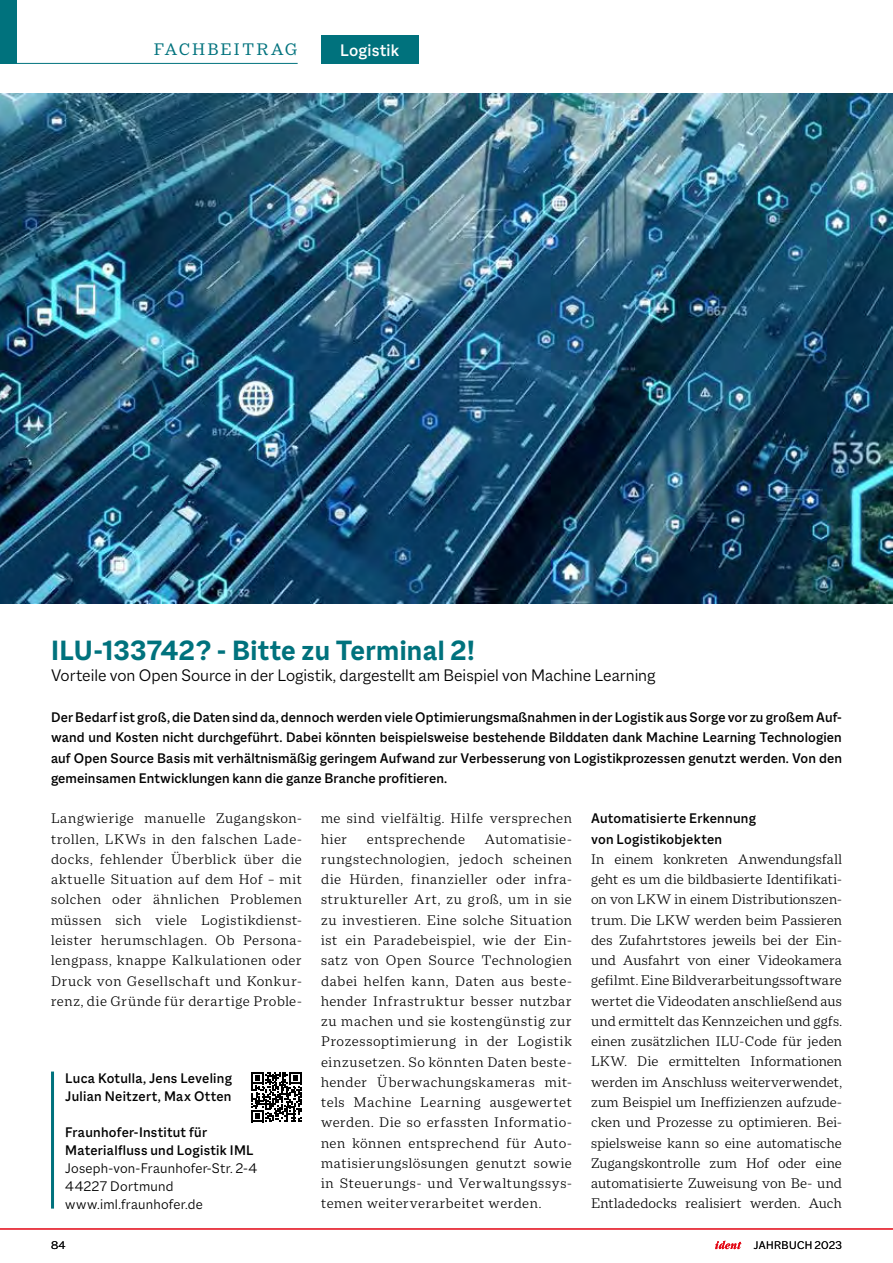
<style>
.page{position:relative;width:893px;height:1263px;background:#fff}
.page>*{position:absolute;margin:0;border:0;box-sizing:border-box;transform-origin:0 0}
.t1{font:700 30px "Macklin Sans";letter-spacing:.01em;color:#00727d}
.t2{font:300 18px "Macklin Sans";color:#000}
.t3{font:18px "Macklin Text";letter-spacing:.11em;color:#00727d}
.t4{font:500 18px "Macklin Sans";letter-spacing:.01em;color:#fff}
.t5{font:300 15px/20.2px "Macklin Text";letter-spacing:.03em;color:#000;text-align:justify}
.t6{font:500 15px/20.2px "Macklin Sans";letter-spacing:.015em;color:#000}
.t7{font:300 15px/18px "Macklin Sans";letter-spacing:.015em;color:#000}
.t8{font:300 12px "Macklin Sans";letter-spacing:.035em;color:#000}
</style>
<div class="page">
<hr style="left:0;top:63px;width:298px;height:1px;background:#00727d">
<div style="left:0;top:0;width:17px;height:64px;background:#00727d"></div>
<svg style="left:251px;top:1072px;width:50px;height:50px"></svg>
<hr style="left:51px;top:1071px;width:3px;height:137px;background:#00727d">
<div style="left:321px;top:35px;width:97px;height:29px;background:#00727d"></div>
<img style="left:0;top:94px;width:893px;height:509px">
<hr style="left:0;top:1228px;width:893px;height:1px;background:#e30613">
<svg style="left:715px;top:1240px;width:26px;height:9px"></svg>
<p class="t3" style="left:154px;top:39px;width:145px">FACHBEITRAG</p>
<p class="t4" style="left:340px;top:40px;width:60px">Logistik</p>
<h1 class="t1" style="left:51px;top:633px;width:425px">ILU-133742? - Bitte zu Terminal 2!</h1>
<p class="t2" style="left:51px;top:665px;width:606px">Vorteile von Open Source in der Logistik, dargestellt am Beispiel von Machine Learning</p>
<p class="t6" style="left:51px;top:707px;width:792px;text-align:justify">Der Bedarf ist groß, die Daten sind da, dennoch werden viele Optimierungsmaßnahmen in der Logistik aus Sorge vor zu großem Auf&shy;wand und Kosten nicht durchgeführt. Dabei könnten beispielsweise bestehende Bilddaten dank Machine Learning Technologien auf Open Source Basis mit verhältnismäßig geringem Aufwand zur Verbesserung von Logistikprozessen genutzt werden. Von den gemeinsamen Entwicklungen kann die ganze Branche profitieren.</p>
<p class="t5" style="left:51px;top:808px;width:252px">Langwierige manuelle Zugangskon&shy;trollen, LKWs in den falschen Lade&shy;docks, fehlender Überblick über die aktuelle Situation auf dem Hof – mit solchen oder ähnlichen Problemen müssen sich viele Logistikdienst&shy;leister herumschlagen. Ob Persona&shy;lengpass, knappe Kalkulationen oder Druck von Gesellschaft und Konkur&shy;renz, die Gründe für derartige Proble-</p>
<p class="t6" style="left:591px;top:808px;width:166px">Automatisierte Erkennung von Logistikobjekten</p>
<p class="t5" style="left:591px;top:849px;width:252px">In einem konkreten Anwendungsfall geht es um die bildbasierte Identifikati&shy;on von LKW in einem Distributionszen&shy;trum. Die LKW werden beim Passieren des Zufahrtstores jeweils bei der Ein&shy;und Ausfahrt von einer Videokamera gefilmt. Eine Bildverarbeitungssoftware wertet die Videodaten anschließend aus und ermittelt das Kennzeichen und ggfs. einen zusätzlichen ILU-Code für jeden LKW. Die ermittelten Informationen werden im Anschluss weiterverwendet, zum Beispiel um Ineffizienzen aufzude&shy;cken und Prozesse zu optimieren. Bei&shy;spielsweise kann so eine automatische Zugangskontrolle zum Hof oder eine automatisierte Zuweisung von Be- und Entladedocks realisiert werden. Auch</p>
<p class="t5" style="left:321px;top:808px;width:252px">me sind vielfältig. Hilfe versprechen hier</p>
<p class="t5" style="left:321px;top:828px;width:252px;text-indent:164px">Automatisie&shy;rungstechnologien, jedoch scheinen die Hürden, finanzieller oder infra&shy;struktureller Art, zu groß, um in sie zu investieren. Eine solche Situation ist ein Paradebeispiel, wie der Ein&shy;satz von Open Source Technologien dabei helfen kann, Daten aus beste&shy;hender Infrastruktur besser nutzbar zu machen und sie kostengünstig zur Prozessoptimierung in der Logistik einzusetzen. So könnten Daten beste&shy;hender Überwachungskameras mit&shy;tels Machine Learning ausgewertet werden. Die so erfassten Informatio&shy;nen können entsprechend für Auto&shy;matisierungslösungen genutzt sowie in Steuerungs- und Verwaltungssys&shy;temen weiterverarbeitet werden.</p>
<p class="t5" style="left:367px;top:828px;width:100px">entsprechende</p>
<p class="t6" style="left:65px;top:1068px;width:168px;line-height:18px">Luca Kotulla, Jens Leveling<br>Julian Neitzert, Max Otten</p>
<p class="t6" style="left:65px;top:1122px;width:190px;line-height:18px">Fraunhofer-Institut für<br>Materialfluss und Logistik IML</p>
<p class="t7" style="left:65px;top:1158px;width:193px">Joseph-von-Fraunhofer-Str. 2-4<br>44227 Dortmund www.iml.fraunhofer.de</p>
<p class="t8" style="left:51px;top:1238px;width:16px">84</p>
<p class="t8" style="left:754px;top:1238px;width:89px">JAHRBUCH 2023</p>
</div>
